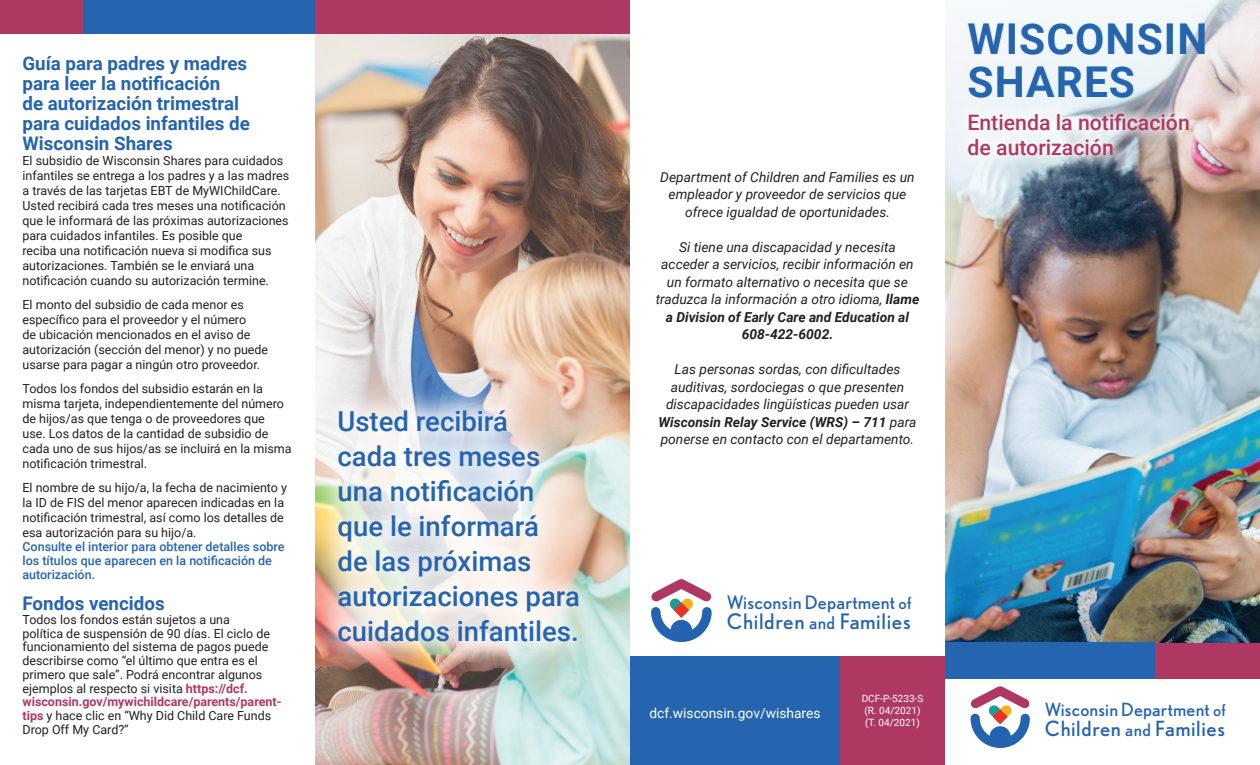
<style>
.page{position:relative;width:1260px;height:765px;background:#fff}
.page>*{position:absolute;margin:0;border:0;box-sizing:border-box;transform-origin:0 0}
.t1{font:700 42.5px/42.4px "Roboto";letter-spacing:.025em;color:#2564af}
.t2{font:500 27.5px/35px "Roboto";color:#2564af}
.t3{font:21.38px "Nobel";letter-spacing:.03em;color:#2463af}
.t4{font:500 21.25px/24.6px "Roboto";color:#af3863}
.t5{font:20.88px "Nobel";letter-spacing:.03em;color:#2463af}
.t6{font:700 18.75px/20px "Roboto";color:#2564af}
.t7{font:18.62px "Nobel";letter-spacing:.01em;color:#2463af}
.t8{font:18.25px "Nobel";letter-spacing:.01em;color:#2463af}
.t9{font:italic 13.75px/17.5px "Roboto";color:#231f20;text-align:center}
.t10{font:13.75px "Roboto";color:#fff}
.t11{font:12.5px/15px "Roboto";color:#231f20}
.t12{font:500 12.5px/13.8px "Roboto";color:#2564af}
.t13{font:10px "Roboto";color:#fff}
.s1{font-weight:700;color:#af3863}
.s2{font-weight:700}
.s3{font-size:16.75px}
.s4{font-size:17.62px}
.s5{font-size:16.38px}
.s6{font-size:17.25px}
</style>
<div class="page">
<div style="left:1155px;top:643px;width:105px;height:36px;background:#af3863"></div>
<div style="left:82px;top:0;width:233px;height:34px;background:#2564af"></div>
<div style="left:0;top:0;width:82px;height:34px;background:#af3863"></div>
<img style="left:945px;top:0;width:315px;height:643px">
<div style="left:953px;top:99px;width:251px;height:72px;background:#fff;opacity:.77"></div>
<div style="left:945px;top:643px;width:210px;height:36px;background:#2564af"></div>
<div style="left:630px;top:656px;width:243px;height:109px;background:#2564af"></div>
<div style="left:840px;top:656px;width:105px;height:109px;background:#af3863"></div>
<img style="left:315px;top:34px;width:315px;height:731px">
<div style="left:315px;top:0;width:315px;height:34px;background:#af3863"></div>
<div style="left:307px;top:379px;width:303px;height:294px;background:#fff;opacity:.96"></div>
<svg style="left:970px;top:686px;width:60px;height:62px"></svg>
<svg style="left:651px;top:579px;width:61px;height:63px"></svg>
<p class="t6" style="left:22px;top:53px;width:229px">Guía para padres y madres para leer la notificación<br>de autorización trimestral para cuidados infantiles de<br>Wisconsin Shares</p>
<p class="t11" style="left:22px;top:153px;width:268px">El subsidio de Wisconsin Shares para cuidados infantiles se entrega a los padres y a las madres a través de las tarjetas EBT de MyWIChildCare.<br>Usted recibirá cada tres meses una notificación que le informará de las próximas autorizaciones para cuidados infantiles. Es posible que<br>reciba una notificación nueva si modifica sus autorizaciones. También se le enviará una notificación cuando su autorización termine.</p>
<p class="t11" style="left:22px;top:297px;width:247px">El monto del subsidio de cada menor es específico para el proveedor y el número<br>de ubicación mencionados en el aviso de autorización (sección del menor) y no puede usarse para pagar a ningún otro proveedor.</p>
<p class="t11" style="left:22px;top:381px;width:271px">Todos los fondos del subsidio estarán en la misma tarjeta, independientemente del número de hijos/as que tenga o de proveedores que<br>use. Los datos de la cantidad de subsidio de cada uno de sus hijos/as se incluirá en la misma notificación trimestral.</p>
<p class="t11" style="left:22px;top:480px;width:266px">El nombre de su hijo/a, la fecha de nacimiento y la ID de FIS del menor aparecen indicadas en la notificación trimestral, así como los detalles de esa autorización para su hijo/a.</p>
<p class="t12" style="left:22px;top:539px;width:264px">Consulte el interior para obtener detalles sobre los títulos que aparecen en la notificación de autorización.</p>
<p class="t6" style="left:22px;top:593px;width:144px">Fondos vencidos</p>
<p class="t11" style="left:22px;top:612px;width:261px;line-height:13.8px">Todos los fondos están sujetos a una<br>política de suspensión de 90 días. El ciclo de funcionamiento del sistema de pagos puede describirse como “el último que entra es el primero que sale”. Podrá encontrar algunos ejemplos al respecto si visita <span class="s1">https://dcf. wisconsin.gov/mywichildcare/parents/parent&shy;tips</span> y hace clic en “Why Did Child Care Funds Drop Off My Card?”</p>
<p class="t2" style="left:338px;top:403px;width:244px">Usted recibirá<br>cada tres meses una notificación que le informará<br>de las próximas autorizaciones para cuidados infantiles.</p>
<p class="t9" style="left:660px;top:168px;width:256px">Department of Children and Families es un empleador y proveedor de servicios que ofrece igualdad de oportunidades.</p>
<p class="t9" style="left:656px;top:238px;width:265px">Si tiene una discapacidad y necesita acceder a servicios, recibir información en un formato alternativo o necesita que se traduzca la información a otro idioma, <span class="s2">llame a Division of Early Care and Education al 608-422-6002.</span></p>
<p class="t9" style="left:659px;top:360px;width:259px">Las personas sordas, con dificultades auditivas, sordociegas o que presenten discapacidades lingüísticas pueden usar <span class="s2">Wisconsin Relay Service (WRS) – 711</span> para ponerse en contacto con el departamento.</p>
<p class="t1" style="left:968px;top:17px;width:241px">WISCONSIN<br>SHARES</p>
<p class="t4" style="left:967px;top:109px;width:224px">Entienda la notificación de autorización</p>
<p class="t7" style="left:727px;top:592px;width:186px">Wisconsin Department <span class="s3">of</span></p>
<p class="t3" style="left:727px;top:609px;width:185px">Children <span class="s4">and</span> Families</p>
<p class="t10" style="left:650px;top:704px;width:172px">dcf.wisconsin.gov/wishares</p>
<p class="t13" style="left:862px;top:692px;width:63px">DCF-P-5233-S</p>
<p class="t13" style="left:865px;top:704px;width:58px">(R. 04/2021)</p>
<p class="t13" style="left:865px;top:716px;width:56px">(T. 04/2021)</p>
<p class="t8" style="left:1045px;top:699px;width:182px">Wisconsin Department <span class="s5">of</span></p>
<p class="t5" style="left:1045px;top:716px;width:182px">Children <span class="s6">and</span> Families</p>
</div>
